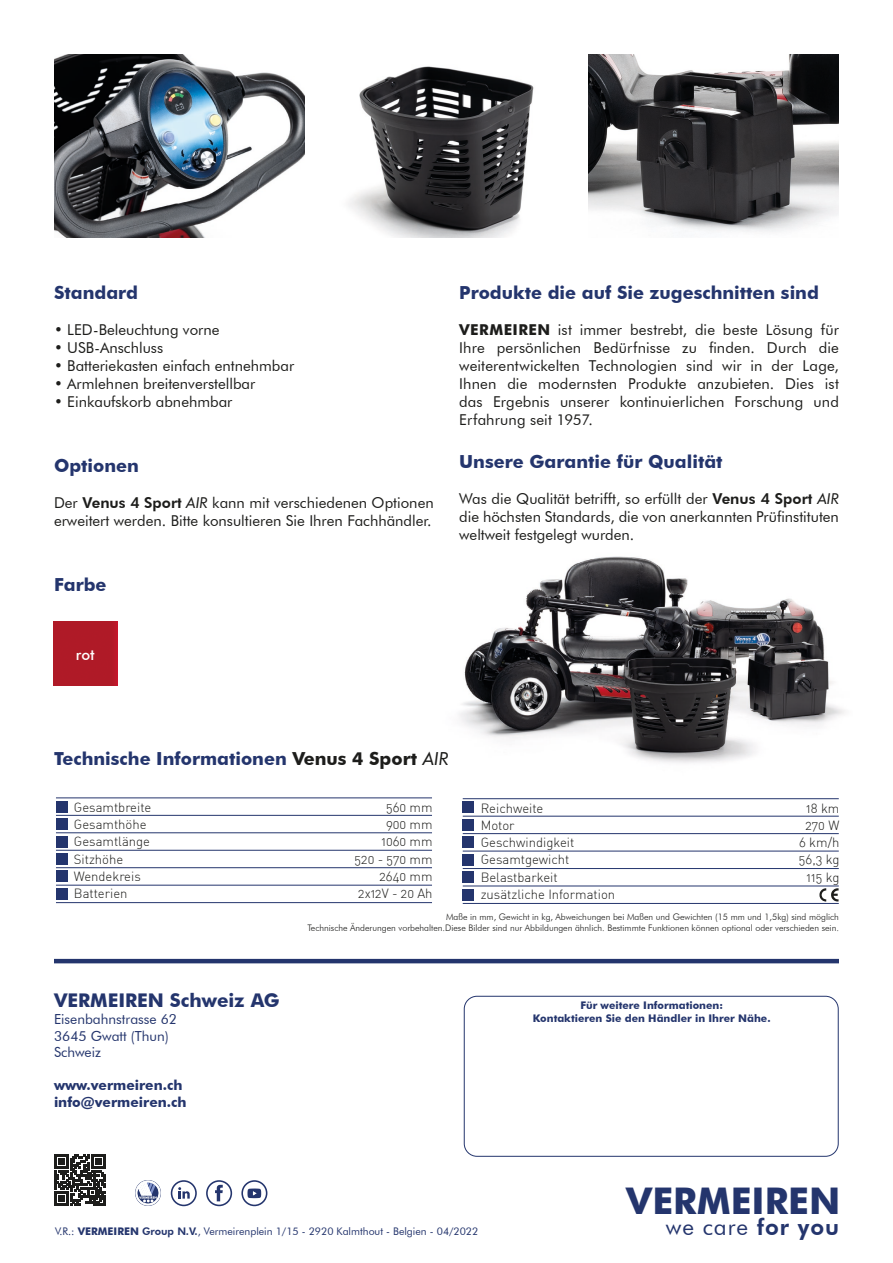
<style>
.page{position:relative;width:893px;height:1263px;background:#fff}
.page>*{position:absolute;margin:0;border:0;box-sizing:border-box;transform-origin:0 0}
.t1{font:700 36.75px "Futura BT";color:#24356d}
.t2{font:22.65px "Futura BT";letter-spacing:.04em;color:#24356d}
.t3{font:700 18.9px "Futura BT";color:#24356d}
.t4{font:700 18px "Futura BT";color:#24356d}
.t5{font:15px/18px "Futura BT";color:#1d1d1b;text-align:justify}
.t6{font:500 15px "Futura BT";color:#fff}
.t7{font:13.8px "Futura BT";color:#24356d}
.t8{font:700 13.8px "Futura BT";color:#24356d}
.t9{font:13.05px "DIN Light Alternate";color:#1d1d1b}
.t10{font:10.5px "Futura BT";color:#24356d}
.t11{font:700 10.5px "Futura BT";color:#24356d}
.t12{font:300 9px "Futura BT";color:#1d1d1b}
.s1{font-weight:800}
.s2{font-style:italic}
.s3{font-weight:700}
.s4{color:#1d1d1b}
.s5{font-weight:400;font-style:italic;color:#1d1d1b}
</style>
<div class="page">
<img style="left:459px;top:556px;width:386px;height:207px">
<div style="left:56px;top:801px;width:11px;height:11px;background:#24356d"></div>
<div style="left:56px;top:818px;width:11px;height:12px;background:#24356d"></div>
<div style="left:56px;top:836px;width:11px;height:11px;background:#24356d"></div>
<div style="left:56px;top:853px;width:11px;height:12px;background:#24356d"></div>
<div style="left:56px;top:871px;width:11px;height:11px;background:#24356d"></div>
<div style="left:56px;top:888px;width:11px;height:11px;background:#24356d"></div>
<hr style="left:56px;top:902px;width:376px;height:1px;background:#24356d">
<hr style="left:56px;top:885px;width:376px;height:1px;background:#24356d">
<hr style="left:56px;top:867px;width:376px;height:1px;background:#24356d">
<hr style="left:56px;top:850px;width:376px;height:1px;background:#24356d">
<hr style="left:56px;top:832px;width:376px;height:1px;background:#24356d">
<hr style="left:56px;top:815px;width:376px;height:1px;background:#24356d">
<hr style="left:56px;top:798px;width:376px;height:1px;background:#24356d">
<div style="left:463px;top:802px;width:11px;height:11px;background:#24356d"></div>
<div style="left:463px;top:819px;width:11px;height:11px;background:#24356d"></div>
<div style="left:463px;top:837px;width:11px;height:11px;background:#24356d"></div>
<div style="left:463px;top:854px;width:11px;height:11px;background:#24356d"></div>
<div style="left:463px;top:871px;width:11px;height:12px;background:#24356d"></div>
<div style="left:463px;top:889px;width:11px;height:11px;background:#24356d"></div>
<hr style="left:463px;top:903px;width:376px;height:1px;background:#24356d">
<hr style="left:463px;top:886px;width:376px;height:1px;background:#24356d">
<hr style="left:463px;top:868px;width:376px;height:1px;background:#24356d">
<hr style="left:463px;top:851px;width:376px;height:1px;background:#24356d">
<hr style="left:463px;top:833px;width:376px;height:1px;background:#24356d">
<hr style="left:463px;top:816px;width:376px;height:1px;background:#24356d">
<hr style="left:463px;top:798px;width:376px;height:1px;background:#24356d">
<svg style="left:819px;top:888px;width:20px;height:13px"></svg>
<svg style="left:54px;top:1154px;width:52px;height:52px"></svg>
<div style="left:171px;top:1180px;width:26px;height:26px;border:2px solid #24356d;border-radius:50%"></div>
<svg style="left:178px;top:1187px;width:12px;height:11px"></svg>
<div style="left:206px;top:1180px;width:26px;height:26px;border:2px solid #24356d;border-radius:50%"></div>
<svg style="left:215px;top:1185px;width:8px;height:16px"></svg>
<div style="left:241px;top:1180px;width:26px;height:26px;border:2px solid #24356d;border-radius:50%"></div>
<svg style="left:247px;top:1188px;width:14px;height:10px"></svg>
<div style="left:464px;top:996px;width:375px;height:161px;border:1px solid #24356d;border-radius:13px"></div>
<div style="left:135px;top:1180px;width:26px;height:26px;border:1px solid #24356d;border-radius:50%"></div>
<svg style="left:136px;top:1181px;width:24px;height:24px"></svg>
<hr style="left:54px;top:959px;width:785px;height:4px;background:#24356d">
<img style="left:54px;top:55px;width:251px;height:183px">
<img style="left:348px;top:66px;width:186px;height:172px">
<img style="left:588px;top:55px;width:251px;height:177px">
<div style="left:54px;top:621px;width:63px;height:64px;background:#af1a27"></div>
<p class="t4" style="left:54px;top:282px;width:86px">Standard</p>
<p class="t5" style="left:54px;top:321px;width:167px">• LED-Beleuchtung vorne</p>
<p class="t5" style="left:54px;top:339px;width:111px">• USB-Anschluss</p>
<p class="t5" style="left:54px;top:357px;width:242px">• Batteriekasten einfach entnehmbar</p>
<p class="t5" style="left:54px;top:375px;width:203px">• Armlehnen breitenverstellbar</p>
<p class="t5" style="left:54px;top:393px;width:180px">• Einkaufskorb abnehmbar</p>
<p class="t4" style="left:54px;top:455px;width:86px">Optionen</p>
<p class="t5" style="left:54px;top:494px;width:381px">Der <span class="s1">Venus 4 Sport</span> <span class="s2">AIR</span> kann mit verschiedenen Optionen erweitert werden. Bitte konsultieren Sie Ihren Fachhändler.</p>
<p class="t4" style="left:54px;top:573px;width:54px">Farbe</p>
<p class="t6" style="left:76px;top:646px;width:20px">rot</p>
<p class="t4" style="left:459px;top:282px;width:361px">Produkte die auf Sie zugeschnitten sind</p>
<p class="t5" style="left:459px;top:321px;width:381px"><span class="s3">VERMEIREN</span> ist immer bestrebt, die beste Lösung für Ihre persönlichen Bedürfnisse zu finden. Durch die weiterentwickelten Technologien sind wir in der Lage, Ihnen die modernsten Produkte anzubieten. Dies ist das Ergebnis unserer kontinuierlichen Forschung und Erfahrung seit 1957.</p>
<p class="t4" style="left:459px;top:451px;width:265px">Unsere Garantie für Qualität</p>
<p class="t5" style="left:459px;top:490px;width:381px">Was die Qualität betrifft, so erfüllt der <span class="s1">Venus 4 Sport</span> <span class="s2">AIR </span>die höchsten Standards, die von anerkannten Prüfinstituten weltweit festgelegt wurden.</p>
<p class="t4" style="left:54px;top:747px;width:396px">Technische Informationen <span class="s4">Venus 4 Sport</span> <span class="s5">AIR</span></p>
<p class="t9" style="left:74px;top:799px;width:79px">Gesamtbreite</p>
<p class="t9" style="left:386px;top:799px;width:48px">560 mm</p>
<p class="t9" style="left:74px;top:816px;width:74px">Gesamthöhe</p>
<p class="t9" style="left:386px;top:816px;width:48px">900 mm</p>
<p class="t9" style="left:74px;top:834px;width:78px">Gesamtlänge</p>
<p class="t9" style="left:381px;top:834px;width:53px">1060 mm</p>
<p class="t9" style="left:74px;top:851px;width:51px">Sitzhöhe</p>
<p class="t9" style="left:355px;top:851px;width:80px">520 - 570 mm</p>
<p class="t9" style="left:74px;top:868px;width:68px">Wendekreis</p>
<p class="t9" style="left:379px;top:868px;width:55px">2640 mm</p>
<p class="t9" style="left:74px;top:885px;width:55px">Batterien</p>
<p class="t9" style="left:358px;top:885px;width:76px">2x12V - 20 Ah</p>
<p class="t9" style="left:481px;top:800px;width:64px">Reichweite</p>
<p class="t9" style="left:806px;top:800px;width:35px">18 km</p>
<p class="t9" style="left:481px;top:817px;width:35px">Motor</p>
<p class="t9" style="left:805px;top:817px;width:35px">270 W</p>
<p class="t9" style="left:481px;top:834px;width:95px">Geschwindigkeit</p>
<p class="t9" style="left:799px;top:834px;width:42px">6 km/h</p>
<p class="t9" style="left:481px;top:852px;width:90px">Gesamtgewicht</p>
<p class="t9" style="left:799px;top:852px;width:42px">56,3 kg</p>
<p class="t9" style="left:481px;top:869px;width:78px">Belastbarkeit</p>
<p class="t9" style="left:807px;top:869px;width:34px">115 kg</p>
<p class="t9" style="left:481px;top:886px;width:136px">zusätzliche Information</p>
<p class="t3" style="left:54px;top:989px;width:227px">VERMEIREN Schweiz AG</p>
<p class="t7" style="left:54px;top:1011px;width:125px">Eisenbahnstrasse 62</p>
<p class="t7" style="left:54px;top:1027px;width:116px">3645 Gwatt (Thun)</p>
<p class="t7" style="left:54px;top:1044px;width:49px">Schweiz</p>
<p class="t8" style="left:54px;top:1077px;width:130px">www.vermeiren.ch</p>
<p class="t8" style="left:54px;top:1094px;width:134px">info@vermeiren.ch</p>
<p class="t12" style="left:446px;top:911px;width:394px">Maße in mm, Gewicht in kg, Abweichungen bei Maßen und Gewichten (15 mm und 1,5kg) sind möglich</p>
<p class="t12" style="left:307px;top:922px;width:533px">Technische Änderungen vorbehalten.Diese Bilder sind nur Abbildungen ähnlich. Bestimmte Funktionen können optional oder verschieden sein.</p>
<p class="t11" style="left:580px;top:999px;width:144px">Für weitere Informationen:</p>
<p class="t11" style="left:533px;top:1011px;width:239px">Kontaktieren Sie den Händler in Ihrer Nähe.</p>
<p class="t1" style="left:626px;top:1178px;width:216px">VERMEIREN</p>
<p class="t10" style="left:55px;top:1225px;width:425px">V.R.: <span class="s3">VERMEIREN</span> <span class="s1">Group N.V.</span>, Vermeirenplein 1/15 - 2920 Kalmthout - Belgien - 04/2022</p>
<p class="t2" style="left:666px;top:1213px;width:175px">we care <span class="s1">for you</span></p>
</div>
